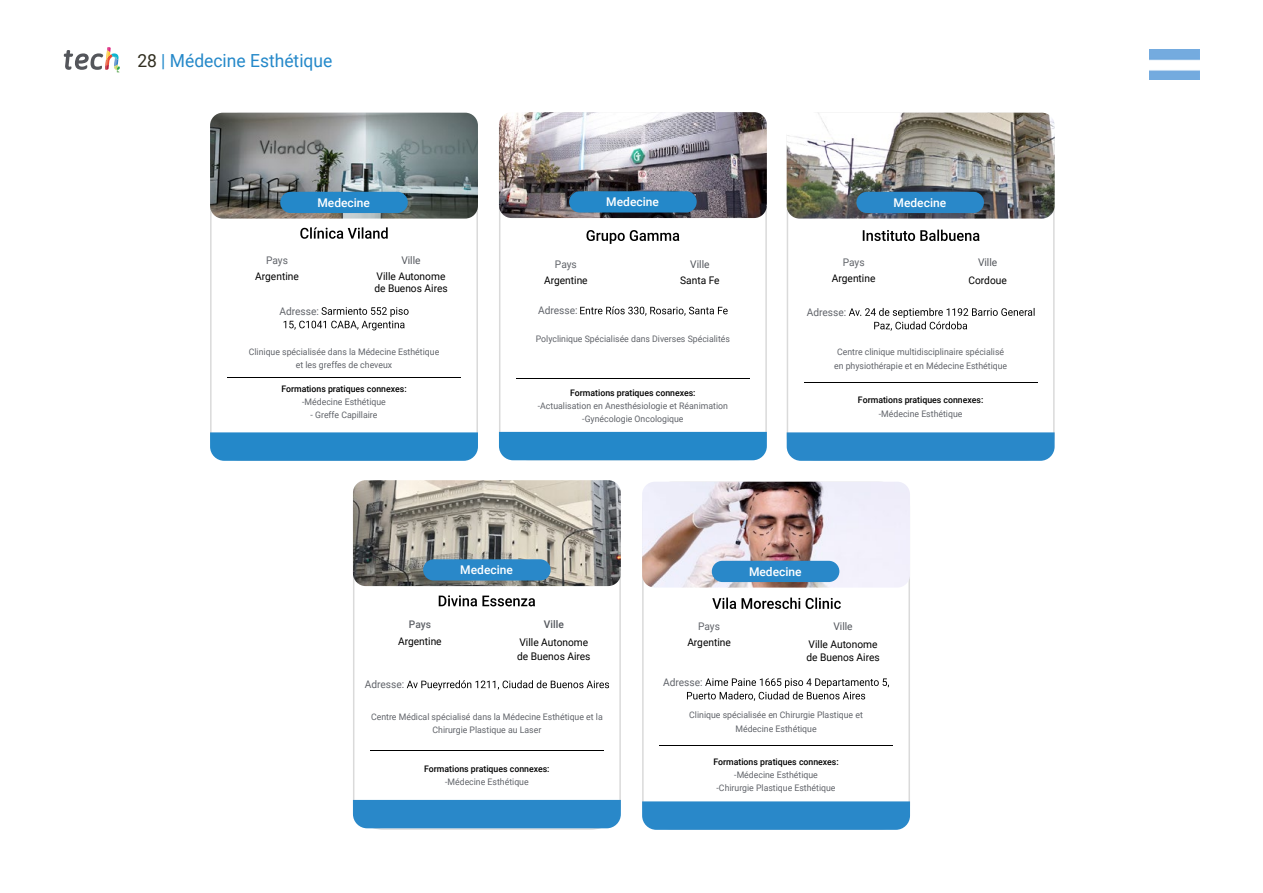
<style>
.page{position:relative;width:1263px;height:893px;background:#fff}
.page>*{position:absolute;margin:0;border:0;box-sizing:border-box;transform-origin:0 0}
.t1{font:18px "Roboto";color:#2488c9}
.t2{font:500 12px "Roboto";color:#fff}
.t3{font:10.5px/13.5px "Roboto";color:#000}
.t4{font:10.5px "Roboto";color:#61646a}
.t5{font:10.5px "Roboto";color:#52555b}
.t6{font:500 10.5px "Roboto";color:#52555b}
.t7{font:500 10.5px "Roboto";color:#61646a}
.t8{font:9px/13.5px "Roboto";color:#61646a;text-align:center}
.t9{font:500 9px "Roboto";color:#000}
.s1{color:#312e20}
.s2{color:#2289cb}
</style>
<div class="page">
<svg style="left:64px;top:47px;width:56px;height:25px"></svg>
<svg style="left:210px;top:112px;width:268px;height:320px"></svg>
<img style="left:210px;top:113px;width:268px;height:106px">
<div style="left:280px;top:192px;width:128px;height:21px;background:#2488c9;border-radius:11px"></div>
<svg style="left:210px;top:432px;width:268px;height:29px;background:#2a8bca"></svg>
<hr style="left:227px;top:377px;width:234px;height:1px;background:#000">
<svg style="left:300px;top:227px;width:88px;height:12px"></svg>
<svg style="left:283px;top:307px;width:126px;height:23px"></svg>
<svg style="left:498px;top:218px;width:269px;height:243px"></svg>
<img style="left:499px;top:112px;width:268px;height:106px">
<div style="left:569px;top:191px;width:128px;height:22px;background:#2488c9;border-radius:11px"></div>
<div style="left:499px;top:432px;width:268px;height:28px;background:#2488c9"></div>
<hr style="left:516px;top:378px;width:234px;height:1px;background:#000">
<svg style="left:586px;top:230px;width:93px;height:14px"></svg>
<svg style="left:580px;top:306px;width:148px;height:10px"></svg>
<svg style="left:786px;top:112px;width:269px;height:339px"></svg>
<img style="left:787px;top:113px;width:267px;height:106px">
<div style="left:856px;top:192px;width:128px;height:21px;background:#2988c9;border-radius:11px"></div>
<svg style="left:787px;top:432px;width:267px;height:29px;background:#2f8bca"></svg>
<hr style="left:804px;top:382px;width:233px;height:1px;background:#000">
<svg style="left:863px;top:230px;width:116px;height:11px"></svg>
<svg style="left:849px;top:308px;width:185px;height:23px"></svg>
<svg style="left:352px;top:553px;width:269px;height:277px"></svg>
<img style="left:353px;top:480px;width:268px;height:106px">
<div style="left:423px;top:559px;width:128px;height:22px;background:#2988c9;border-radius:11px"></div>
<div style="left:353px;top:800px;width:268px;height:28px;background:#2988c9"></div>
<hr style="left:370px;top:750px;width:234px;height:1px;background:#000">
<svg style="left:439px;top:595px;width:96px;height:11px"></svg>
<svg style="left:407px;top:680px;width:202px;height:10px"></svg>
<svg style="left:642px;top:481px;width:269px;height:325px"></svg>
<img style="left:642px;top:482px;width:268px;height:106px">
<div style="left:712px;top:561px;width:127px;height:21px;background:#2988c9;border-radius:11px"></div>
<svg style="left:642px;top:801px;width:268px;height:29px;background:#2f8bca"></svg>
<hr style="left:659px;top:745px;width:234px;height:1px;background:#000">
<svg style="left:712px;top:598px;width:129px;height:11px"></svg>
<svg style="left:687px;top:678px;width:202px;height:23px"></svg>
<h1 class="t1" style="left:137px;top:48px;width:196px"><span class="s1">28</span> <span class="s2">|</span> Médecine Esthétiqu<span class="s2">e</span></h1>
<h2 class="t2" style="left:317px;top:194px;width:54px">Medecine</h2>
<h2 class="t2" style="left:606px;top:194px;width:54px">Medecine</h2>
<h2 class="t2" style="left:893px;top:194px;width:54px">Medecine</h2>
<p class="t4" style="left:266px;top:253px;width:23px">Pays</p>
<p class="t3" style="left:255px;top:269px;width:45px">Argentine</p>
<p class="t5" style="left:401px;top:253px;width:21px">Ville</p>
<p class="t3" style="left:374px;top:270px;width:75px;line-height:12px">Ville Autonome de Buenos Aires</p>
<p class="t4" style="left:555px;top:257px;width:23px">Pays</p>
<p class="t3" style="left:544px;top:273px;width:45px">Argentine</p>
<p class="t5" style="left:690px;top:257px;width:21px">Ville</p>
<p class="t3" style="left:680px;top:273px;width:41px">Santa Fe</p>
<p class="t4" style="left:843px;top:255px;width:23px">Pays</p>
<p class="t3" style="left:832px;top:272px;width:45px">Argentine</p>
<p class="t5" style="left:978px;top:255px;width:21px">Ville</p>
<p class="t3" style="left:968px;top:273px;width:40px">Cordoue</p>
<p class="t4" style="left:279px;top:304px;width:41px">Adresse:</p>
<p class="t8" style="left:249px;top:344px;width:192px">Clinique spécialisée dans la Médecine Esthétique et les greffes de cheveux</p>
<p class="t9" style="left:281px;top:382px;width:127px">Formations pratiques connexes:</p>
<p class="t8" style="left:302px;top:395px;width:85px">-Médecine Esthétique</p>
<p class="t8" style="left:311px;top:408px;width:68px">- Greffe Capillaire</p>
<p class="t4" style="left:538px;top:303px;width:41px">Adresse:</p>
<p class="t8" style="left:536px;top:332px;width:196px">Polyclinique Spécialisée dans Diverses Spécialités</p>
<p class="t9" style="left:570px;top:386px;width:127px">Formations pratiques connexes:</p>
<p class="t8" style="left:538px;top:399px;width:192px">-Actualisation en Anesthésiologie et Réanimation -Gynécologie Oncologique</p>
<p class="t4" style="left:807px;top:305px;width:41px">Adresse:</p>
<p class="t8" style="left:834px;top:345px;width:175px">Centre clinique multidisciplinaire spécialisé en physiothérapie et en Médecine Esthétique</p>
<p class="t9" style="left:858px;top:394px;width:127px">Formations pratiques connexes:</p>
<p class="t8" style="left:879px;top:406px;width:85px">-Médecine Esthétique</p>
<p class="t7" style="left:409px;top:617px;width:24px">Pays</p>
<p class="t3" style="left:398px;top:634px;width:45px">Argentine</p>
<h2 class="t2" style="left:460px;top:562px;width:54px">Medecine</h2>
<p class="t6" style="left:544px;top:617px;width:21px">Ville</p>
<p class="t3" style="left:517px;top:635px;width:75px">Ville Autonome de Buenos Aires</p>
<p class="t4" style="left:698px;top:619px;width:23px">Pays</p>
<p class="t3" style="left:687px;top:635px;width:45px">Argentine</p>
<h2 class="t2" style="left:749px;top:563px;width:54px">Medecine</h2>
<p class="t5" style="left:833px;top:619px;width:21px">Ville</p>
<p class="t3" style="left:806px;top:637px;width:75px">Ville Autonome de Buenos Aires</p>
<p class="t4" style="left:365px;top:677px;width:41px">Adresse:</p>
<p class="t8" style="left:371px;top:709px;width:233px">Centre Médical spécialisé dans la Médecine Esthétique et la<br>Chirurgie Plastique au Laser</p>
<p class="t9" style="left:424px;top:762px;width:127px">Formations pratiques connexes:</p>
<p class="t8" style="left:445px;top:774px;width:85px">-Médecine Esthétique</p>
<p class="t4" style="left:663px;top:675px;width:41px">Adresse:</p>
<p class="t8" style="left:689px;top:708px;width:175px">Clinique spécialisée en Chirurgie Plastique et<br>Médecine Esthétique</p>
<p class="t9" style="left:713px;top:755px;width:127px">Formations pratiques connexes:</p>
<p class="t8" style="left:716px;top:768px;width:121px">-Médecine Esthétique -Chirurgie Plastique Esthétique</p>
</div>
